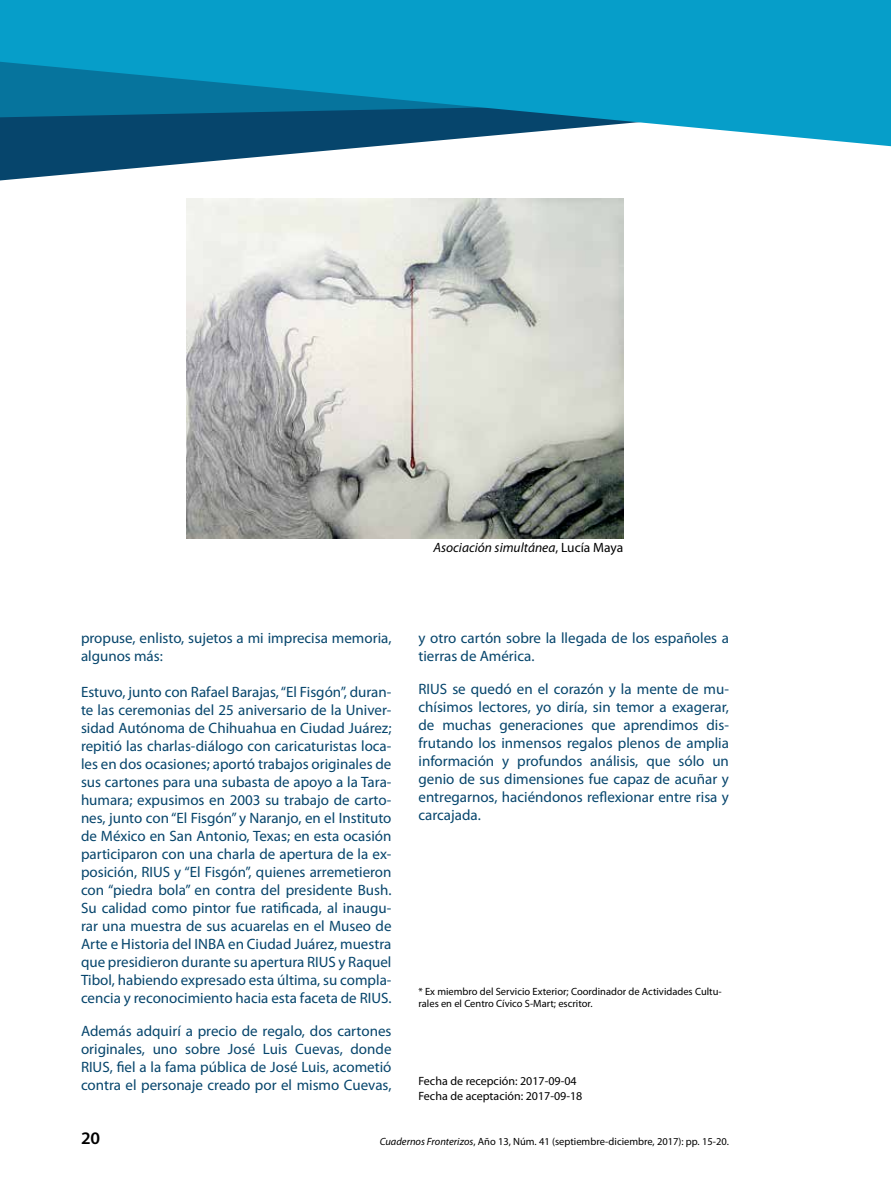
<style>
.page{position:relative;width:891px;height:1188px;background:#fff}
.page>*{position:absolute;margin:0;border:0;box-sizing:border-box;transform-origin:0 0}
.t1{font:600 17.7px "Myriad Pro";color:#000}
.t2{font:15px/18px "Myriad Pro";color:#06456c;text-align:justify}
.t3{font:italic 13.5px "Myriad Pro";color:#000}
.t4{font:12px/15px "Myriad Pro";color:#000}
.t5{font:10.5px/12px "Myriad Pro";color:#000}
.s1{font-style:normal}
.s2{font-style:italic}
</style>
<div class="page">
<svg style="left:0;top:146px;width:891px;height:34px"></svg>
<svg style="left:0;top:0;width:891px;height:146px;background:#1191ba"></svg>
<img style="left:187px;top:199px;width:436px;height:340px">
<p class="t3" style="left:433px;top:539px;width:192px">Asociación simultánea<span class="s1">, Lucía Maya</span></p>
<p class="t2" style="left:81px;top:629px;width:312px">propuse, enlisto, sujetos a mi imprecisa memoria, algunos más:</p>
<p class="t2" style="left:81px;top:683px;width:312px">Estuvo, junto con Rafael Barajas, “El Fisgón”, duran&shy;te las ceremonias del 25 aniversario de la Univer&shy;sidad Autónoma de Chihuahua en Ciudad Juárez; repitió las charlas-diálogo con caricaturistas loca&shy;les en dos ocasiones; aportó trabajos originales de sus cartones para una subasta de apoyo a la Tara&shy;humara; expusimos en 2003 su trabajo de carto&shy;nes, junto con “El Fisgón” y Naranjo, en el Instituto de México en San Antonio, Texas; en esta ocasión participaron con una charla de apertura de la ex&shy;posición, RIUS y “El Fisgón”, quienes arremetieron con “piedra bola” en contra del presidente Bush.<br>Su calidad como pintor fue ratificada, al inaugu&shy;rar una muestra de sus acuarelas en el Museo de Arte e Historia del INBA en Ciudad Juárez, muestra que presidieron durante su apertura RIUS y Raquel Tibol, habiendo expresado esta última, su compla&shy;cencia y reconocimiento hacia esta faceta de RIUS.</p>
<p class="t2" style="left:81px;top:1022px;width:312px">Además adquirí a precio de regalo, dos cartones originales, uno sobre José Luis Cuevas, donde RIUS, fiel a la fama pública de José Luis, acometió contra el personaje creado por el mismo Cuevas,</p>
<p class="t2" style="left:418px;top:629px;width:312px">y otro cartón sobre la llegada de los españoles a tierras de América.</p>
<p class="t2" style="left:418px;top:680px;width:312px">RIUS se quedó en el corazón y la mente de mu&shy;chísimos lectores, yo diría, sin temor a exagerar, de muchas generaciones que aprendimos dis&shy;frutando los inmensos regalos plenos de amplia información y profundos análisis, que sólo un genio de sus dimensiones fue capaz de acuñar y entregarnos, haciéndonos reflexionar entre risa y carcajada.</p>
<p class="t5" style="left:418px;top:986px;width:305px">* Ex miembro del Servicio Exterior; Coordinador de Actividades Cultu&shy;rales en el Centro Cívico S-Mart; escritor.</p>
<p class="t4" style="left:418px;top:1073px;width:165px">Fecha de recepción: 2017-09-04<br>Fecha de aceptación: 2017-09-18</p>
<p class="t1" style="left:81px;top:1127px;width:21px">20</p>
<p class="t5" style="left:380px;top:1136px;width:351px"><span class="s2">Cuadernos Fronterizos</span>, Año 13, Núm. 41 (septiembre-diciembre, 2017): pp. 15-20.</p>
</div>
